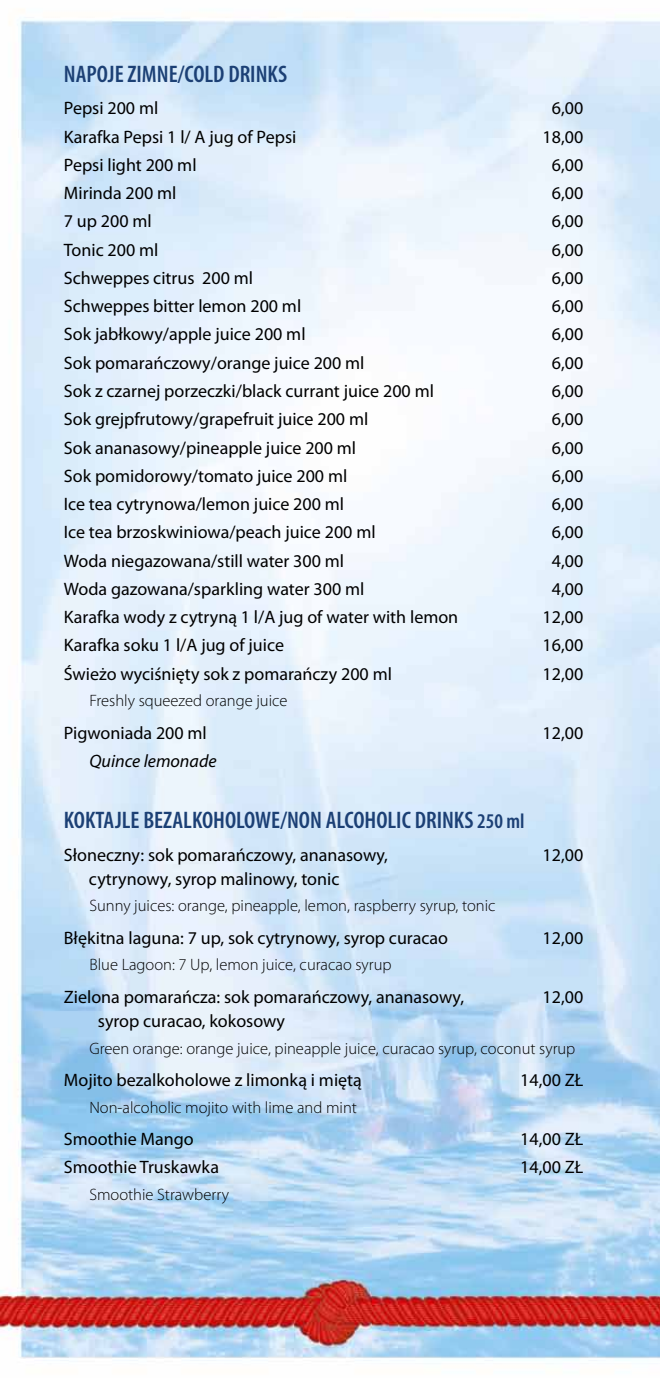
<style>
.page{position:relative;width:660px;height:1378px;background:#fff}
.page>*{position:absolute;margin:0;border:0;box-sizing:border-box;transform-origin:0 0}
.t1{font:600 condensed 24px "Myriad Pro";color:#1c4075}
.t2{font:18px "Myriad Pro";color:#000}
.t3{font:italic 18px "Myriad Pro";color:#000}
.t4{font:300 16.5px "Myriad Pro";color:#000}
.s1{font-size:21px}
</style>
<div class="page">
<img style="left:0;top:17px;width:659px;height:1344px">
<h1 class="t1" style="left:64px;top:59px;width:224px">NAPOJE ZIMNE/COLD DRINKS</h1>
<p class="t2" style="left:64px;top:97px;width:96px">Pepsi 200 ml</p>
<p class="t2" style="left:551px;top:97px;width:33px">6,00</p>
<p class="t2" style="left:64px;top:125px;width:234px">Karafka Pepsi 1 l/ A jug of Pepsi</p>
<p class="t2" style="left:542px;top:125px;width:42px">18,00</p>
<p class="t2" style="left:64px;top:154px;width:134px">Pepsi light 200 ml</p>
<p class="t2" style="left:551px;top:154px;width:33px">6,00</p>
<p class="t2" style="left:64px;top:182px;width:114px">Mirinda 200 ml</p>
<p class="t2" style="left:551px;top:182px;width:33px">6,00</p>
<p class="t2" style="left:64px;top:210px;width:89px">7 up 200 ml</p>
<p class="t2" style="left:551px;top:210px;width:33px">6,00</p>
<p class="t2" style="left:64px;top:238px;width:96px">Tonic 200 ml</p>
<p class="t2" style="left:551px;top:238px;width:33px">6,00</p>
<p class="t2" style="left:64px;top:267px;width:190px">Schweppes citrus 200 ml</p>
<p class="t2" style="left:551px;top:267px;width:33px">6,00</p>
<p class="t2" style="left:64px;top:295px;width:239px">Schweppes bitter lemon 200 ml</p>
<p class="t2" style="left:551px;top:295px;width:33px">6,00</p>
<p class="t2" style="left:64px;top:323px;width:243px">Sok jabłkowy/apple juice 200 ml</p>
<p class="t2" style="left:551px;top:323px;width:33px">6,00</p>
<p class="t2" style="left:64px;top:351px;width:302px">Sok pomarańczowy/orange juice 200 ml</p>
<p class="t2" style="left:551px;top:351px;width:33px">6,00</p>
<p class="t2" style="left:64px;top:380px;width:371px">Sok z czarnej porzeczki/black currant juice 200 ml</p>
<p class="t2" style="left:551px;top:380px;width:33px">6,00</p>
<p class="t2" style="left:64px;top:408px;width:306px">Sok grejpfrutowy/grapefruit juice 200 ml</p>
<p class="t2" style="left:551px;top:408px;width:33px">6,00</p>
<p class="t2" style="left:64px;top:436px;width:293px">Sok ananasowy/pineapple juice 200 ml</p>
<p class="t2" style="left:551px;top:436px;width:33px">6,00</p>
<p class="t2" style="left:64px;top:465px;width:285px">Sok pomidorowy/tomato juice 200 ml</p>
<p class="t2" style="left:551px;top:465px;width:33px">6,00</p>
<p class="t2" style="left:64px;top:493px;width:281px">Ice tea cytrynowa/lemon juice 200 ml</p>
<p class="t2" style="left:551px;top:493px;width:33px">6,00</p>
<p class="t2" style="left:64px;top:521px;width:313px">Ice tea brzoskwiniowa/peach juice 200 ml</p>
<p class="t2" style="left:551px;top:521px;width:33px">6,00</p>
<p class="t2" style="left:64px;top:549px;width:281px">Woda niegazowana/still water 300 ml</p>
<p class="t2" style="left:551px;top:549px;width:33px">4,00</p>
<p class="t2" style="left:64px;top:578px;width:302px">Woda gazowana/sparkling water 300 ml</p>
<p class="t2" style="left:551px;top:578px;width:33px">4,00</p>
<p class="t2" style="left:64px;top:606px;width:395px">Karafka wody z cytryną 1 l/A jug of water with lemon</p>
<p class="t2" style="left:542px;top:606px;width:42px">12,00</p>
<p class="t2" style="left:64px;top:634px;width:221px">Karafka soku 1 l/A jug of juice</p>
<p class="t2" style="left:542px;top:634px;width:42px">16,00</p>
<p class="t2" style="left:64px;top:662px;width:329px">Świeżo wyciśnięty sok z pomarańczy 200 ml</p>
<p class="t2" style="left:542px;top:662px;width:42px">12,00</p>
<p class="t4" style="left:89px;top:690px;width:199px">Freshly squeezed orange juice</p>
<p class="t2" style="left:64px;top:721px;width:144px">Pigwoniada 200 ml</p>
<p class="t2" style="left:542px;top:721px;width:42px">12,00</p>
<p class="t3" style="left:89px;top:750px;width:129px">Quince lemonade</p>
<h1 class="t1" style="left:64px;top:805px;width:462px">KOKTAJLE BEZALKOHOLOWE/NON ALCOHOLIC DRINKS <span class="s1">250 ml</span></h1>
<p class="t2" style="left:64px;top:843px;width:325px">Słoneczny: sok pomarańczowy, ananasowy,</p>
<p class="t2" style="left:542px;top:843px;width:42px">12,00</p>
<p class="t2" style="left:89px;top:867px;width:252px">cytrynowy, syrop malinowy, tonic</p>
<p class="t4" style="left:89px;top:896px;width:407px">Sunny juices: orange, pineapple, lemon, raspberry syrup, tonic</p>
<p class="t2" style="left:64px;top:926px;width:385px">Błękitna laguna: 7 up, sok cytrynowy, syrop curacao</p>
<p class="t2" style="left:542px;top:926px;width:42px">12,00</p>
<p class="t4" style="left:89px;top:955px;width:303px">Blue Lagoon: 7 Up, lemon juice, curacao syrup</p>
<p class="t2" style="left:64px;top:986px;width:401px">Zielona pomarańcza: sok pomarańczowy, ananasowy,</p>
<p class="t2" style="left:542px;top:986px;width:42px">12,00</p>
<p class="t2" style="left:98px;top:1010px;width:188px">syrop curacao, kokosowy</p>
<p class="t4" style="left:89px;top:1038px;width:487px">Green orange: orange juice, pineapple juice, curacao syrup, coconut syrup</p>
<p class="t2" style="left:64px;top:1069px;width:299px">Mojito bezalkoholowe z limonką i miętą</p>
<p class="t2" style="left:520px;top:1069px;width:64px">14,00 ZŁ</p>
<p class="t4" style="left:89px;top:1097px;width:269px">Non-alcoholic mojito with lime and mint</p>
<p class="t2" style="left:64px;top:1128px;width:131px">Smoothie Mango</p>
<p class="t2" style="left:520px;top:1128px;width:64px">14,00 ZŁ</p>
<p class="t2" style="left:64px;top:1156px;width:156px">Smoothie Truskawka</p>
<p class="t2" style="left:520px;top:1156px;width:64px">14,00 ZŁ</p>
<p class="t4" style="left:89px;top:1184px;width:141px">Smoothie Strawberry</p>
</div>
